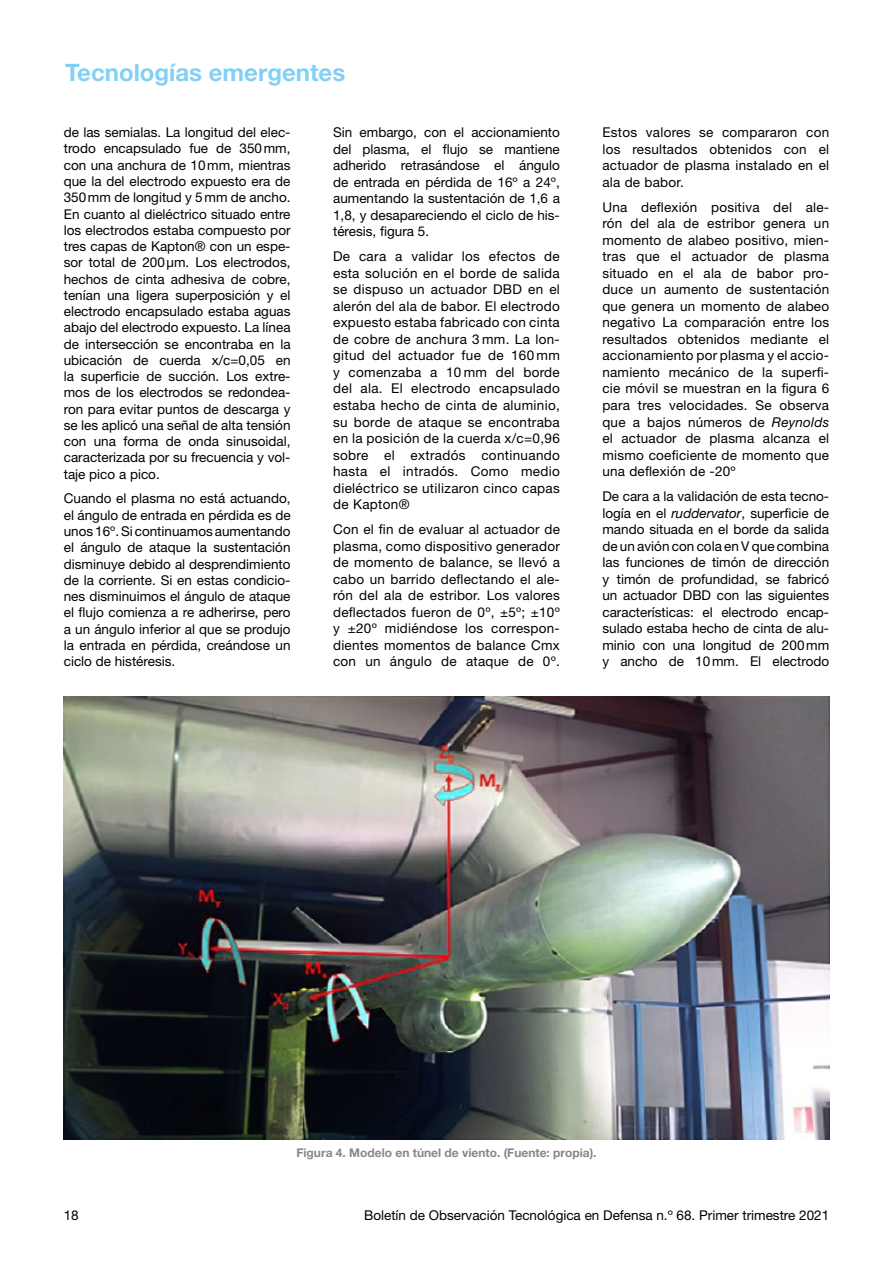
<style>
.page{position:relative;width:893px;height:1263px;background:#fff}
.page>*{position:absolute;margin:0;border:0;box-sizing:border-box;transform-origin:0 0}
.t1{font:700 24px "Helvetica Neue LT Std";color:#83d0f5}
._05-texto{font:13.5px/16.5px "Helvetica Neue LT Std";color:#000;text-align:justify}
.t2{font:700 12px "Helvetica Neue LT Std";color:#878787}
.s1{font-style:italic}
</style>
<div class="page">
<img style="left:64px;top:697px;width:765px;height:442px">
<h1 class="t1" style="left:65px;top:58px;width:281px">Tecnologías emergentes</h1>
<p class="_05-texto" style="left:64px;top:124px;width:228px">de las semialas. La longitud del elec&shy;trodo encapsulado fue de 350mm, con una anchura de 10mm, mientras que la del electrodo expuesto era de 350mm de longitud y 5mm de ancho.<br>En cuanto al dieléctrico situado entre los electrodos estaba compuesto por tres capas de Kapton® con un espe&shy;sor total de 200µm. Los electrodos, hechos de cinta adhesiva de cobre, tenían una ligera superposición y el electrodo encapsulado estaba aguas abajo del electrodo expuesto. La línea de intersección se encontraba en la ubicación de cuerda x/c=0,05 en la superficie de succión. Los extre&shy;mos de los electrodos se redondea&shy;ron para evitar puntos de descarga y se les aplicó una señal de alta tensión con una forma de onda sinusoidal, caracterizada por su frecuencia y vol&shy;taje pico a pico.</p>
<p class="_05-texto" style="left:64px;top:490px;width:228px">Cuando el plasma no está actuando, el ángulo de entrada en pérdida es de unos 16º. Si continuamos aumentando el ángulo de ataque la sustentación disminuye debido al desprendimiento de la corriente. Si en estas condicio&shy;nes disminuimos el ángulo de ataque el flujo comienza a re adherirse, pero a un ángulo inferior al que se produjo la entrada en pérdida, creándose un ciclo de histéresis.</p>
<p class="_05-texto" style="left:333px;top:124px;width:228px">Sin embargo, con el accionamiento del plasma, el flujo se mantiene adherido retrasándose el ángulo de entrada en pérdida de 16º a 24º, aumentando la sustentación de 1,6 a 1,8, y desapareciendo el ciclo de his&shy;téresis, figura 5.</p>
<p class="_05-texto" style="left:333px;top:248px;width:228px">De cara a validar los efectos de esta solución en el borde de salida se dispuso un actuador DBD en el alerón del ala de babor. El electrodo expuesto estaba fabricado con cinta de cobre de anchura 3 mm. La lon&shy;gitud del actuador fue de 160 mm y comenzaba a 10 mm del borde del ala. El electrodo encapsulado estaba hecho de cinta de aluminio, su borde de ataque se encontraba en la posición de la cuerda x/c=0,96 sobre el extradós continuando hasta el intradós. Como medio dieléctrico se utilizaron cinco capas de Kapton®</p>
<p class="_05-texto" style="left:333px;top:521px;width:228px">Con el fin de evaluar al actuador de plasma, como dispositivo generador de momento de balance, se llevó a cabo un barrido deflectando el ale&shy;rón del ala de estribor. Los valores deflectados fueron de 0º, ±5º; ±10º y ±20º midiéndose los correspon&shy;dientes momentos de balance Cmx con un ángulo de ataque de 0º.</p>
<p class="_05-texto" style="left:602px;top:124px;width:228px">Estos valores se compararon con los resultados obtenidos con el actuador de plasma instalado en el ala de babor.</p>
<p class="_05-texto" style="left:602px;top:199px;width:228px">Una deflexión positiva del ale&shy;rón del ala de estribor genera un momento de alabeo positivo, mien&shy;tras que el actuador de plasma situado en el ala de babor pro&shy;duce un aumento de sustentación que genera un momento de alabeo negativo La comparación entre los resultados obtenidos mediante el accionamiento por plasma y el accio&shy;namiento mecánico de la superfi&shy;cie móvil se muestran en la figura 6 para tres velocidades. Se observa que a bajos números de <span class="s1">Reynolds </span>el actuador de plasma alcanza el mismo coeficiente de momento que una deflexión de -20º</p>
<p class="_05-texto" style="left:602px;top:488px;width:228px">De cara a la validación de esta tecno&shy;logía en el <span class="s1">ruddervator</span>, superficie de mando situada en el borde da salida de un avión con cola en V que combina las funciones de timón de dirección y timón de profundidad, se fabricó un actuador DBD con las siguientes características: el electrodo encap&shy;sulado estaba hecho de cinta de alu&shy;minio con una longitud de 200mm y ancho de 10mm. El electrodo</p>
<p class="t2" style="left:296px;top:1145px;width:302px">Figura 4. Modelo en túnel de viento. (Fuente: propia).</p>
<p class="_05-texto" style="left:64px;top:1207px;width:17px">18</p>
<p class="_05-texto" style="left:364px;top:1207px;width:467px">Boletín de Observación Tecnológica en Defensa n.º 68. Primer trimestre 2021</p>
</div>
